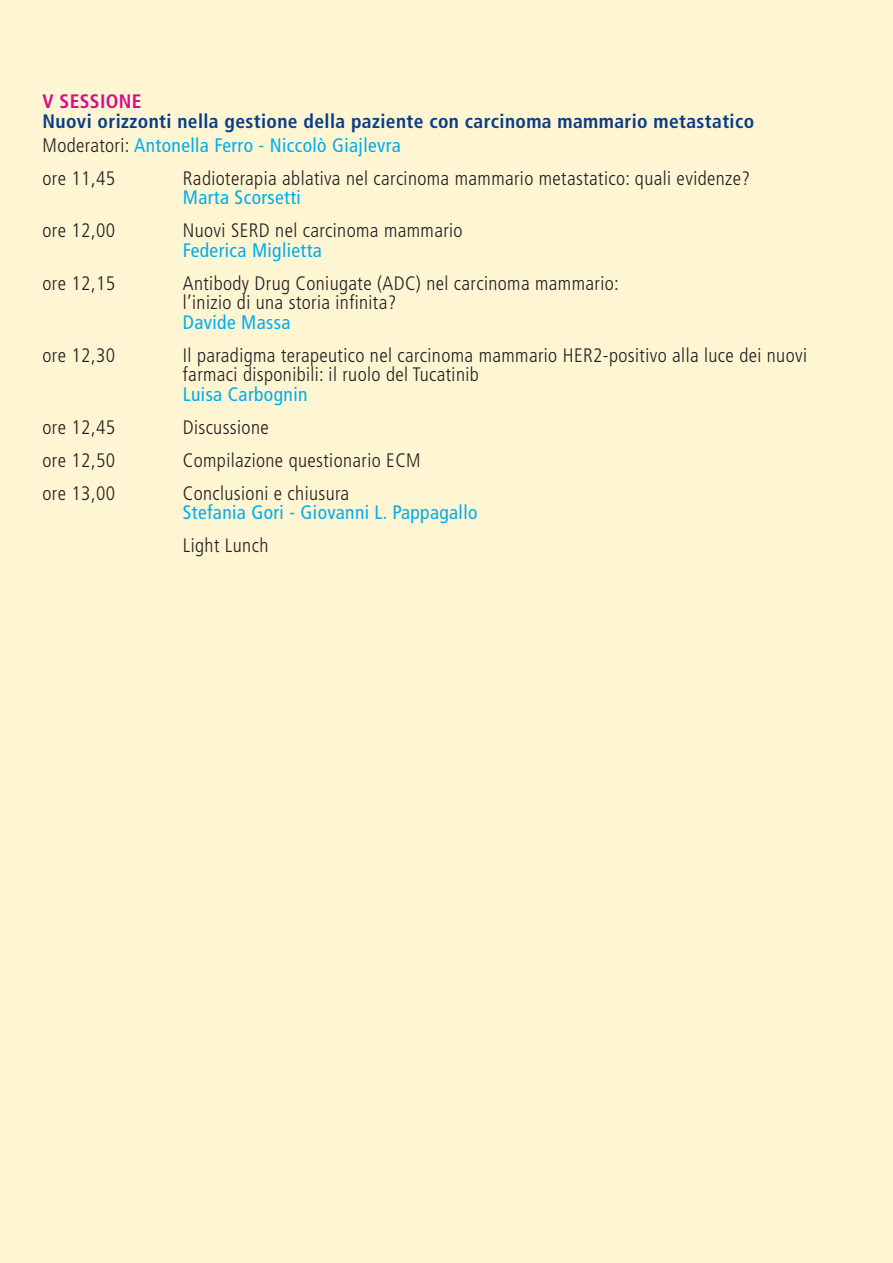
<style>
.page{position:relative;width:893px;height:1263px;background:#fef5d2}
.page>*{position:absolute;margin:0;border:0;box-sizing:border-box;transform-origin:0 0}
.t1{font:300 condensed 19.5px "Frutiger";letter-spacing:.02em;color:#231f20}
.t2{font:condensed 19.5px "Frutiger";letter-spacing:.02em;color:#00aeef}
.t3{font:700 condensed 19.5px "Frutiger";letter-spacing:.02em;color:#083e89}
.t4{font:700 condensed 19.5px "Frutiger";letter-spacing:.02em;color:#d70c8c}
.s1{font-weight:300;color:#231f20}
</style>
<div class="page">
<p class="t4" style="left:43px;top:90px;width:101px">V SESSIONE</p>
<p class="t3" style="left:43px;top:109px;width:713px">Nuovi orizzonti nella gestione della paziente con carcinoma mammario metastatico</p>
<p class="t2" style="left:43px;top:134px;width:360px"><span class="s1">Moderatori:</span> Antonella Ferro - Niccolò Giajlevra</p>
<p class="t1" style="left:43px;top:167px;width:74px">ore 11,45</p>
<p class="t1" style="left:183px;top:167px;width:569px">Radioterapia ablativa nel carcinoma mammario metastatico: quali evidenze?</p>
<p class="t2" style="left:183px;top:186px;width:120px">Marta Scorsetti</p>
<p class="t1" style="left:43px;top:219px;width:74px">ore 12,00</p>
<p class="t1" style="left:183px;top:219px;width:281px">Nuovi SERD nel carcinoma mammario</p>
<p class="t2" style="left:183px;top:239px;width:141px">Federica Miglietta</p>
<p class="t1" style="left:43px;top:272px;width:74px">ore 12,15</p>
<p class="t1" style="left:183px;top:272px;width:437px">Antibody Drug Coniugate (ADC) nel carcinoma mammario:</p>
<p class="t1" style="left:183px;top:291px;width:215px">l’inizio di una storia infinita?</p>
<p class="t2" style="left:183px;top:311px;width:109px">Davide Massa</p>
<p class="t1" style="left:43px;top:344px;width:74px">ore 12,30</p>
<p class="t1" style="left:183px;top:344px;width:626px">Il paradigma terapeutico nel carcinoma mammario HER2-positivo alla luce dei nuovi</p>
<p class="t1" style="left:183px;top:363px;width:297px">farmaci disponibili: il ruolo del Tucatinib</p>
<p class="t2" style="left:183px;top:383px;width:126px">Luisa Carbognin</p>
<p class="t1" style="left:43px;top:416px;width:74px">ore 12,45</p>
<p class="t1" style="left:183px;top:416px;width:87px">Discussione</p>
<p class="t1" style="left:43px;top:449px;width:74px">ore 12,50</p>
<p class="t1" style="left:183px;top:449px;width:239px">Compilazione questionario ECM</p>
<p class="t1" style="left:43px;top:482px;width:74px">ore 13,00</p>
<p class="t1" style="left:183px;top:482px;width:168px">Conclusioni e chiusura</p>
<p class="t2" style="left:183px;top:501px;width:296px">Stefania Gori - Giovanni L. Pappagallo</p>
<p class="t1" style="left:183px;top:534px;width:87px">Light Lunch</p>
</div>
